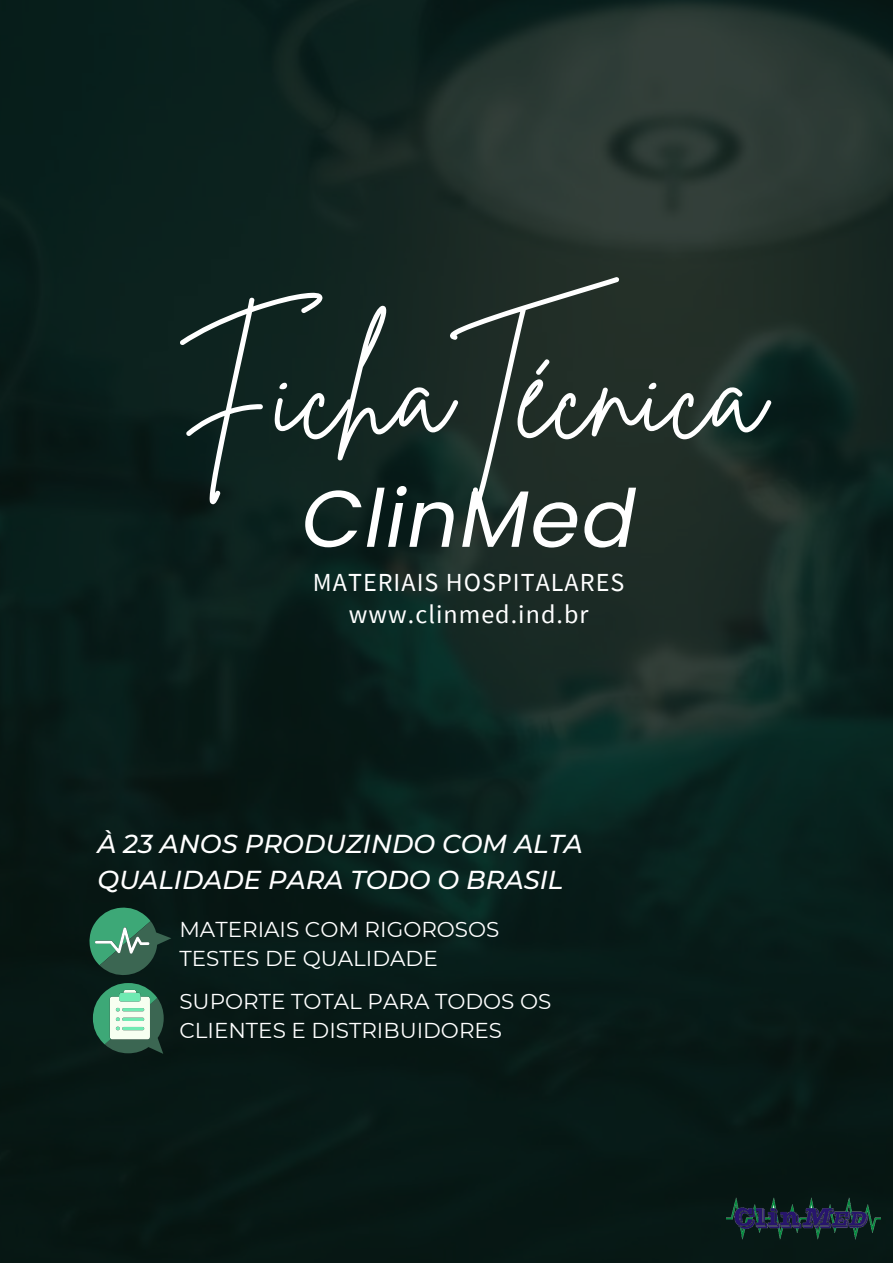
<style>
.page{position:relative;width:893px;height:1264px;background:#fff}
.page>*{position:absolute;margin:0;border:0;box-sizing:border-box;transform-origin:0 0}
.t1{font:130.05px "Brittany Signature";color:#fff}
.t2{font:italic 79.95px "Poppins";letter-spacing:.02em;color:#fff}
.t3{font:italic 500 25.95px/36px "Montserrat";color:#fff}
.t4{font:25.95px "Source Sans Pro";letter-spacing:.04em;color:#fff}
.t5{font:21.45px/29.2px "Montserrat";color:#fff}
</style>
<div class="page">
<img style="left:0;top:0;width:892px;height:1262px">
<svg style="left:89px;top:907px;width:82px;height:68px;background:#336851"></svg>
<svg style="left:93px;top:983px;width:71px;height:70px"></svg>
<img style="left:726px;top:1141px;width:154px;height:121px">
<h1 class="t1" style="left:173px;top:306px;width:591px">FichaTécnica</h1>
<h2 class="t2" style="left:301px;top:463px;width:336px">ClinMed</h2>
<p class="t4" style="left:313px;top:565px;width:313px">MATERIAIS HOSPITALARES</p>
<p class="t4" style="left:348px;top:597px;width:241px">www.clinmed.ind.br</p>
<p class="t3" style="left:97px;top:826px;width:487px">À 23 ANOS PRODUZINDO COM ALTA<br>QUALIDADE PARA TODO O BRASIL</p>
<p class="t5" style="left:179px;top:914px;width:321px">MATERIAIS COM RIGOROSOS<br>TESTES DE QUALIDADE</p>
<p class="t5" style="left:179px;top:986px;width:373px">SUPORTE TOTAL PARA TODOS OS<br>CLIENTES E DISTRIBUIDORES</p>
</div>
